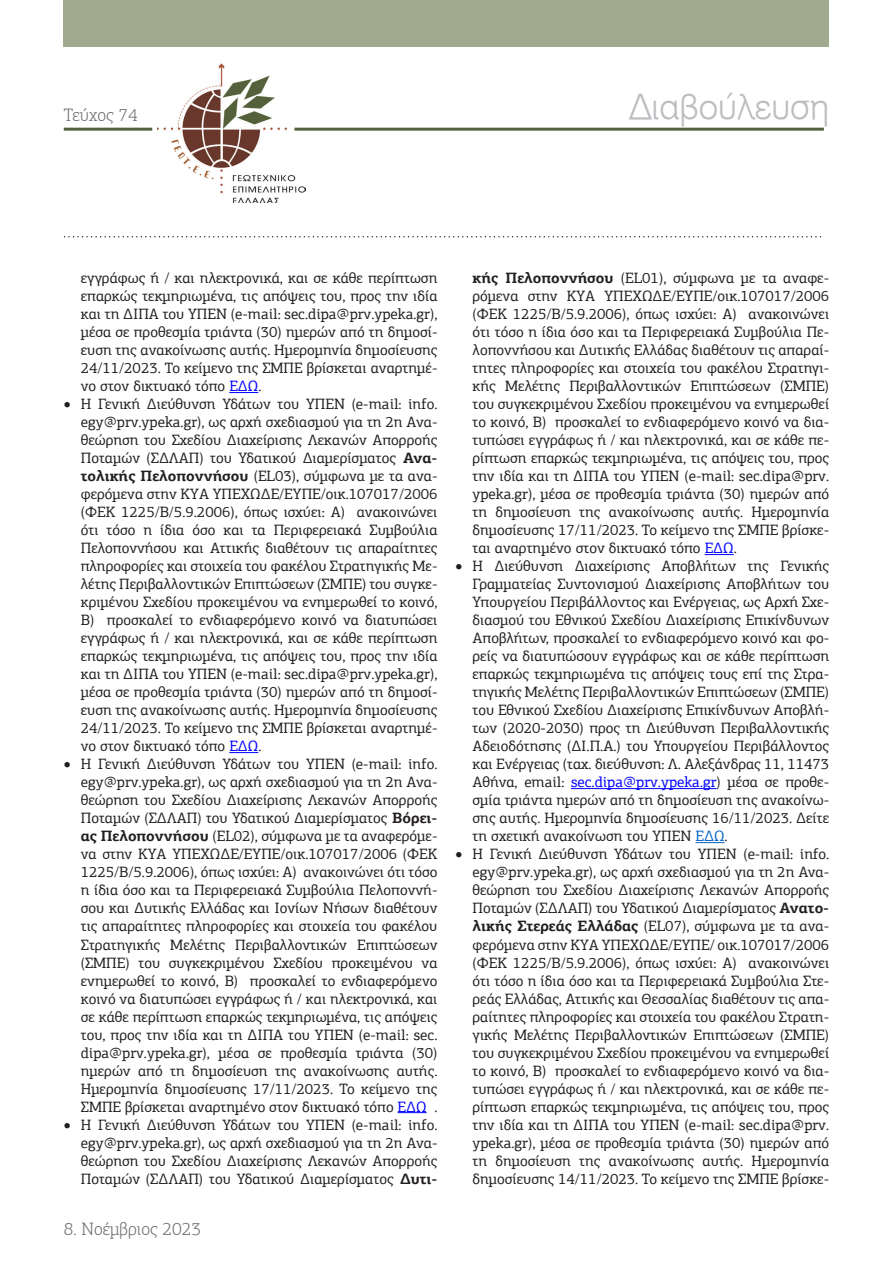
<style>
.page{position:relative;width:893px;height:1263px;background:#fff}
.page>*{position:absolute;margin:0;border:0;box-sizing:border-box;transform-origin:0 0}
.t1{font:34.5px "UN Helvetica Light Normal";color:#bcbdc0}
.t2{font:300 18px "PF Agora Slab Pro";color:#6c6d70}
.t3{font:15px/18px "PF Agora Slab Pro";color:#231f20;text-align:justify}
.s1{color:#00f}
.s2{font-weight:700}
.s3{color:#0563c1}
</style>
<div class="page">
<img style="left:157px;top:64px;width:148px;height:139px">
<hr style="left:64px;top:128px;width:88px;height:3px;background:#55613c">
<hr style="left:294px;top:128px;width:530px;height:3px;background:#55613c">
<div style="left:64px;top:0;width:765px;height:47px;background:#a1aa8f"></div>
<svg style="left:65px;top:236px;width:756px;height:1px"></svg>
<svg style="left:229px;top:392px;width:29px;height:1px"></svg>
<svg style="left:229px;top:752px;width:29px;height:1px"></svg>
<svg style="left:398px;top:1112px;width:29px;height:1px"></svg>
<svg style="left:705px;top:554px;width:29px;height:1px"></svg>
<hr style="left:571px;top:788px;width:146px;height:1px;background:#00f">
<svg style="left:695px;top:842px;width:29px;height:1px"></svg>
<p class="t2" style="left:64px;top:105px;width:76px">Τεύχος 74</p>
<p class="t1" style="left:629px;top:87px;width:202px">Διαβούλευση</p>
<p class="t3" style="left:81px;top:269px;width:358px">εγγράφως ή / και ηλεκτρονικά, και σε κάθε περίπτωση επαρκώς τεκμηριωμένα, τις απόψεις του, προς την ιδία και τη ΔΙΠΑ του ΥΠΕΝ (e-mail: sec.dipa@prv.ypeka.gr), μέσα σε προθεσμία τριάντα (30) ημερών από τη δημοσί&shy;ευση της ανακοίνωσης αυτής. Ημερομηνία δημοσίευσης 24/11/2023. Το κείμενο της ΣΜΠΕ βρίσκεται αναρτημέ&shy;νο στον δικτυακό τόπο <span class="s1">ΕΔΩ</span>.</p>
<p class="t3" style="left:81px;top:395px;width:358px;text-indent:-17px">• Η Γενική Διεύθυνση Υδάτων του ΥΠΕΝ (e-mail: info. egy@prv.ypeka.gr), ως αρχή σχεδιασμού για τη 2η Ανα&shy;θεώρηση του Σχεδίου Διαχείρισης Λεκανών Απορροής Ποταμών (ΣΔΛΑΠ) του Υδατικού Διαμερίσματος <span class="s2">Ανα&shy;τολικής Πελοποννήσου</span> (EL03), σύμφωνα με τα ανα&shy;φερόμενα στην ΚΥΑ ΥΠΕΧΩΔΕ/ΕΥΠΕ/οικ.107017/2006 (ΦΕΚ 1225/Β/5.9.2006), όπως ισχύει: Α) ανακοινώνει ότι τόσο η ίδια όσο και τα Περιφερειακά Συμβούλια Πελοποννήσου και Αττικής διαθέτουν τις απαραίτητες πληροφορίες και στοιχεία του φακέλου Στρατηγικής Με&shy;λέτης Περιβαλλοντικών Επιπτώσεων (ΣΜΠΕ) του συγκε&shy;κριμένου Σχεδίου προκειμένου να ενημερωθεί το κοινό, Β) προσκαλεί το ενδιαφερόμενο κοινό να διατυπώσει εγγράφως ή / και ηλεκτρονικά, και σε κάθε περίπτωση επαρκώς τεκμηριωμένα, τις απόψεις του, προς την ιδία και τη ΔΙΠΑ του ΥΠΕΝ (e-mail: sec.dipa@prv.ypeka.gr), μέσα σε προθεσμία τριάντα (30) ημερών από τη δημοσί&shy;ευση της ανακοίνωσης αυτής. Ημερομηνία δημοσίευσης 24/11/2023. Το κείμενο της ΣΜΠΕ βρίσκεται αναρτημέ&shy;νο στον δικτυακό τόπο <span class="s1">ΕΔΩ</span>.</p>
<p class="t3" style="left:81px;top:755px;width:358px;text-indent:-17px">• Η Γενική Διεύθυνση Υδάτων του ΥΠΕΝ (e-mail: info. egy@prv.ypeka.gr), ως αρχή σχεδιασμού για τη 2η Ανα&shy;θεώρηση του Σχεδίου Διαχείρισης Λεκανών Απορροής Ποταμών (ΣΔΛΑΠ) του Υδατικού Διαμερίσματος <span class="s2">Βόρει&shy;ας Πελοποννήσου</span> (EL02), σύμφωνα με τα αναφερόμε&shy;να στην ΚΥΑ ΥΠΕΧΩΔΕ/ΕΥΠΕ/οικ.107017/2006 (ΦΕΚ 1225/Β/5.9.2006), όπως ισχύει: Α) ανακοινώνει ότι τόσο η ίδια όσο και τα Περιφερειακά Συμβούλια Πελοποννή&shy;σου και Δυτικής Ελλάδας και Ιονίων Νήσων διαθέτουν τις απαραίτητες πληροφορίες και στοιχεία του φακέλου Στρατηγικής Μελέτης Περιβαλλοντικών Επιπτώσεων (ΣΜΠΕ) του συγκεκριμένου Σχεδίου προκειμένου να ενημερωθεί το κοινό, Β) προσκαλεί το ενδιαφερόμενο κοινό να διατυπώσει εγγράφως ή / και ηλεκτρονικά, και σε κάθε περίπτωση επαρκώς τεκμηριωμένα, τις απόψεις του, προς την ιδία και τη ΔΙΠΑ του ΥΠΕΝ (e-mail: sec. dipa@prv.ypeka.gr), μέσα σε προθεσμία τριάντα (30) ημερών από τη δημοσίευση της ανακοίνωσης αυτής.<br>Ημερομηνία δημοσίευσης 17/11/2023. Το κείμενο της ΣΜΠΕ βρίσκεται αναρτημένο στον δικτυακό τόπο <span class="s1">ΕΔΩ</span> .</p>
<p class="t3" style="left:81px;top:1115px;width:358px;text-indent:-17px">• Η Γενική Διεύθυνση Υδάτων του ΥΠΕΝ (e-mail: info. egy@prv.ypeka.gr), ως αρχή σχεδιασμού για τη 2η Ανα&shy;θεώρηση του Σχεδίου Διαχείρισης Λεκανών Απορροής Ποταμών (ΣΔΛΑΠ) του Υδατικού Διαμερίσματος <span class="s2">Δυτι-</span></p>
<p class="t2" style="left:64px;top:1218px;width:139px">8. Νοέμβριος 2023</p>
<p class="t3" style="left:472px;top:269px;width:358px"><span class="s2">κής Πελοποννήσου</span> (EL01), σύμφωνα με τα αναφε&shy;ρόμενα στην ΚΥΑ ΥΠΕΧΩΔΕ/ΕΥΠΕ/οικ.107017/2006 (ΦΕΚ 1225/Β/5.9.2006), όπως ισχύει: Α) ανακοινώνει ότι τόσο η ίδια όσο και τα Περιφερειακά Συμβούλια Πε&shy;λοποννήσου και Δυτικής Ελλάδας διαθέτουν τις απαραί&shy;τητες πληροφορίες και στοιχεία του φακέλου Στρατηγι&shy;κής Μελέτης Περιβαλλοντικών Επιπτώσεων (ΣΜΠΕ) του συγκεκριμένου Σχεδίου προκειμένου να ενημερωθεί το κοινό, Β) προσκαλεί το ενδιαφερόμενο κοινό να δια&shy;τυπώσει εγγράφως ή / και ηλεκτρονικά, και σε κάθε πε&shy;ρίπτωση επαρκώς τεκμηριωμένα, τις απόψεις του, προς την ιδία και τη ΔΙΠΑ του ΥΠΕΝ (e-mail: sec.dipa@prv. ypeka.gr), μέσα σε προθεσμία τριάντα (30) ημερών από τη δημοσίευση της ανακοίνωσης αυτής. Ημερομηνία δημοσίευσης 17/11/2023. Το κείμενο της ΣΜΠΕ βρίσκε&shy;ται αναρτημένο στον δικτυακό τόπο <span class="s1">ΕΔΩ</span>.</p>
<p class="t3" style="left:472px;top:557px;width:358px;text-indent:-17px">• Η Διεύθυνση Διαχείρισης Αποβλήτων της Γενικής Γραμματείας Συντονισμού Διαχείρισης Αποβλήτων του Υπουργείου Περιβάλλοντος και Ενέργειας, ως Αρχή Σχε&shy;διασμού του Εθνικού Σχεδίου Διαχείρισης Επικίνδυνων Αποβλήτων, προσκαλεί το ενδιαφερόμενο κοινό και φο&shy;ρείς να διατυπώσουν εγγράφως και σε κάθε περίπτωση επαρκώς τεκμηριωμένα τις απόψεις τους επί της Στρα&shy;τηγικής Μελέτης Περιβαλλοντικών Επιπτώσεων (ΣΜΠΕ) του Εθνικού Σχεδίου Διαχείρισης Επικίνδυνων Αποβλή&shy;των (2020-2030) προς τη Διεύθυνση Περιβαλλοντικής Αδειοδότησης (ΔΙ.Π.Α.) του Υπουργείου Περιβάλλοντος και Ενέργειας (ταχ. διεύθυνση: Λ. Αλεξάνδρας 11, 11473<br>Αθήνα, email: <span class="s1">sec.dipa@prv.ypeka.gr</span>) μέσα σε προθε&shy;σμία τριάντα ημερών από τη δημοσίευση της ανακοίνω&shy;σης αυτής. Ημερομηνία δημοσίευσης 16/11/2023. Δείτε τη σχετική ανακοίνωση του ΥΠΕΝ <span class="s3">ΕΔΩ</span>.</p>
<p class="t3" style="left:472px;top:845px;width:358px;text-indent:-17px">• Η Γενική Διεύθυνση Υδάτων του ΥΠΕΝ (e-mail: info. egy@prv.ypeka.gr), ως αρχή σχεδιασμού για τη 2η Ανα&shy;θεώρηση του Σχεδίου Διαχείρισης Λεκανών Απορροής Ποταμών (ΣΔΛΑΠ) του Υδατικού Διαμερίσματος <span class="s2">Ανατο&shy;λικής Στερεάς Ελλάδας</span> (EL07), σύμφωνα με τα ανα&shy;φερόμενα στην ΚΥΑ ΥΠΕΧΩΔΕ/ΕΥΠΕ/ οικ.107017/2006 (ΦΕΚ 1225/Β/5.9.2006), όπως ισχύει: Α) ανακοινώνει ότι τόσο η ίδια όσο και τα Περιφερειακά Συμβούλια Στε&shy;ρεάς Ελλάδας, Αττικής και Θεσσαλίας διαθέτουν τις απα&shy;ραίτητες πληροφορίες και στοιχεία του φακέλου Στρατη&shy;γικής Μελέτης Περιβαλλοντικών Επιπτώσεων (ΣΜΠΕ) του συγκεκριμένου Σχεδίου προκειμένου να ενημερωθεί το κοινό, Β) προσκαλεί το ενδιαφερόμενο κοινό να δια&shy;τυπώσει εγγράφως ή / και ηλεκτρονικά, και σε κάθε πε&shy;ρίπτωση επαρκώς τεκμηριωμένα, τις απόψεις του, προς την ιδία και τη ΔΙΠΑ του ΥΠΕΝ (e-mail: sec.dipa@prv. ypeka.gr), μέσα σε προθεσμία τριάντα (30) ημερών από τη δημοσίευση της ανακοίνωσης αυτής. Ημερομηνία δημοσίευσης 14/11/2023. Το κείμενο της ΣΜΠΕ βρίσκε-</p>
</div>
